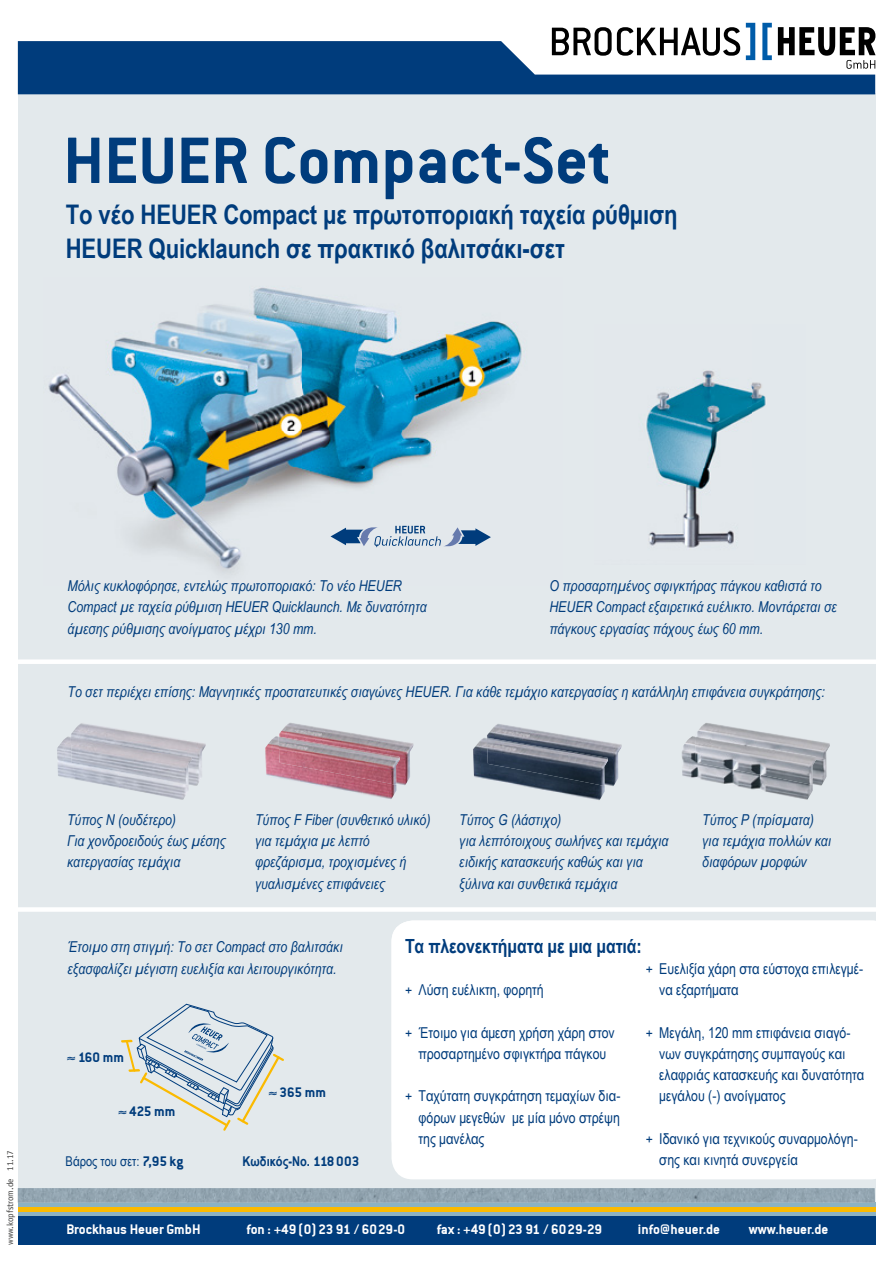
<style>
.page{position:relative;width:893px;height:1263px;background:#fff}
.page>*{position:absolute;margin:0;border:0;box-sizing:border-box;transform-origin:0 0}
.t1{font:72px "Conduit ITCTT Bold";color:#003c7c}
.t2{font:700 27px/34.2px "Arial Narrow";letter-spacing:-.005em;color:#003c7c}
.t3{font:700 19.5px "Arial Narrow";letter-spacing:-.01em;color:#003c7c}
.t4{font:italic 15px/21.3px "Arial Narrow";color:#003c7c}
.t5{font:15px/21.3px "Arial Narrow";color:#003c7c}
.t6{font:15px "Conduit ITCTT Bold";color:#fff}
.t7{font:15px "Conduit ITCTT Bold";color:#003c7c}
.t8{font:13.5px "Arial Narrow";color:#003c7c}
.t9{font:700 13.5px "Arial Narrow";color:#003c7c}
.t10{font:9px "Officina Sans";color:#3b3b3a}
.s1{font-family:"Conduit ITCTT Bold";font-size:15px}
.s2{font-family:"Conduit ITCTT Bold";font-weight:400;font-size:15px}
</style>
<div class="page">
<div style="left:18px;top:1215px;width:857px;height:30px;background:#003c7c"></div>
<svg style="left:18px;top:1202px;width:857px;height:13px;background:#9ab2ab"></svg>
<hr style="left:18px;top:1208px;width:857px;height:4px;background:#fbba00">
<div style="left:18px;top:93px;width:857px;height:1108px;background:#e3e9ec"></div>
<svg style="left:18px;top:41px;width:857px;height:53px;background:#275a90"></svg>
<svg style="left:552px;top:27px;width:188px;height:29px"></svg>
<svg style="left:778px;top:27px;width:97px;height:42px"></svg>
<svg style="left:762px;top:23px;width:10px;height:37px"></svg>
<svg style="left:746px;top:23px;width:9px;height:37px"></svg>
<img style="left:48px;top:287px;width:474px;height:286px">
<img style="left:18px;top:1188px;width:857px;height:14px">
<svg style="left:331px;top:526px;width:160px;height:21px"></svg>
<img style="left:646px;top:370px;width:120px;height:178px">
<img style="left:697px;top:723px;width:133px;height:63px">
<img style="left:487px;top:724px;width:135px;height:62px">
<img style="left:279px;top:723px;width:134px;height:63px">
<img style="left:71px;top:723px;width:135px;height:63px">
<div style="left:14px;top:659px;width:869px;height:5px;background:#fff"></div>
<div style="left:14px;top:907px;width:869px;height:5px;background:#fff"></div>
<img style="left:681px;top:736px;width:132px;height:64px">
<img style="left:695px;top:736px;width:121px;height:49px">
<img style="left:473px;top:737px;width:132px;height:63px">
<img style="left:487px;top:738px;width:121px;height:48px">
<img style="left:265px;top:736px;width:131px;height:63px">
<img style="left:279px;top:736px;width:121px;height:49px">
<img style="left:57px;top:736px;width:132px;height:64px">
<img style="left:71px;top:736px;width:121px;height:49px">
<svg style="left:122px;top:1004px;width:162px;height:127px"></svg>
<div style="left:392px;top:920px;width:501px;height:259px;background:#fff;border-radius:21px"></div>
<h1 class="t1" style="left:63px;top:118px;width:549px">HEUER Compact-Set</h1>
<h2 class="t2" style="left:66px;top:196px;width:613px">Το νέο HEUER Compact με πρωτοποριακή ταχεία ρύθμιση<br>HEUER Quicklaunch σε πρακτικό βαλιτσάκι-σετ</h2>
<p class="t10" style="left:5px;top:1245px;width:96px;rotate:-90deg">www.kopfstrom.de 11.17</p>
<p class="t4" style="left:67px;top:575px;width:361px">Μόλις κυκλοφόρησε, εντελώς πρωτοποριακό: Το νέο HEUER<br>Compact με ταχεία ρύθμιση HEUER Quicklaunch. Με δυνατότητα άμεσης ρύθμισης ανοίγματος μέχρι 130 mm.</p>
<p class="t4" style="left:549px;top:575px;width:289px">Ο προσαρτημένος σφιγκτήρας πάγκου καθιστά το<br>HEUER Compact εξαιρετικά ευέλικτο. Μοντάρεται σε πάγκους εργασίας πάχους έως 60 mm.</p>
<p class="t4" style="left:67px;top:681px;width:759px">Το σετ περιέχει επίσης: Μαγνητικές προστατευτικές σιαγώνες HEUER. Για κάθε τεμάχιο κατεργασίας η κατάλληλη επιφάνεια συγκράτησης:</p>
<p class="t4" style="left:67px;top:809px;width:160px">Τύπος N (ουδέτερο)<br>Για χονδροειδούς έως μέσης κατεργασίας τεμάχια</p>
<p class="t4" style="left:255px;top:809px;width:177px">Τύπος F Fiber (συνθετικό υλικό) για τεμάχια με λεπτό φρεζάρισμα, τροχισμένες ή γυαλισμένες επιφάνειες</p>
<p class="t4" style="left:459px;top:809px;width:211px">Τύπος G (λάστιχο)<br>για λεπτότοιχους σωλήνες και τεμάχια ειδικής κατασκευής καθώς και για ξύλινα και συνθετικά τεμάχια</p>
<p class="t4" style="left:702px;top:809px;width:131px">Τύπος P (πρίσματα) για τεμάχια πολλών και διαφόρων μορφών</p>
<p class="t4" style="left:67px;top:936px;width:277px">Έτοιμο στη στιγμή: Το σετ Compact στο βαλιτσάκι εξασφαλίζει μέγιστη ευελιξία και λειτουργικότητα.</p>
<p class="t7" style="left:67px;top:1049px;width:58px">≈ 160 mm</p>
<p class="t7" style="left:118px;top:1102px;width:59px">≈ 425 mm</p>
<p class="t7" style="left:269px;top:1083px;width:59px">≈ 365 mm</p>
<p class="t8" style="left:66px;top:1151px;width:119px">Βάρος του σετ: <span class="s1">7,95 kg</span></p>
<p class="t9" style="left:243px;top:1151px;width:118px">Κωδικός-Nο. <span class="s2">118 003</span></p>
<h3 class="t3" style="left:405px;top:931px;width:238px">Τα πλεονεκτήματα με μια ματιά:</h3>
<p class="t5" style="left:405px;top:978px;width:140px">+ Λύση ευέλικτη, φορητή</p>
<p class="t5" style="left:405px;top:1021px;width:211px;text-align:center">+ Έτοιμο για άμεση χρήση χάρη στον προσαρτημένο σφιγκτήρα πάγκου</p>
<p class="t5" style="left:418px;top:1085px;width:203px;text-align:justify;text-indent:-14px">+ Ταχύτατη συγκράτηση τεμαχίων δια&shy;φόρων μεγεθών με μία μόνο στρέψη της μανέλας</p>
<p class="t5" style="left:659px;top:957px;width:205px;text-indent:-14px">+ Ευελιξία χάρη στα εύστοχα επιλεγμέ&shy;να εξαρτήματα</p>
<p class="t5" style="left:659px;top:1021px;width:207px;text-indent:-14px">+ Μεγάλη, 120 mm επιφάνεια σιαγό&shy;νων συγκράτησης συμπαγούς και ελαφριάς κατασκευής και δυνατότητα μεγάλου (-) ανοίγματος</p>
<p class="t5" style="left:659px;top:1127px;width:200px;text-indent:-14px">+ Ιδανικό για τεχνικούς συναρμολόγη&shy;σης και κινητά συνεργεία</p>
<p class="t6" style="left:66px;top:1221px;width:136px">Brockhaus Heuer GmbH</p>
<p class="t6" style="left:246px;top:1221px;width:160px">fon : +49 (0) 23 91 / 6029-0</p>
<p class="t6" style="left:437px;top:1221px;width:167px">fax : +49 (0) 23 91 / 6029-29</p>
<p class="t6" style="left:638px;top:1221px;width:84px">info@heuer.de</p>
<p class="t6" style="left:749px;top:1221px;width:81px">www.heuer.de</p>
</div>
